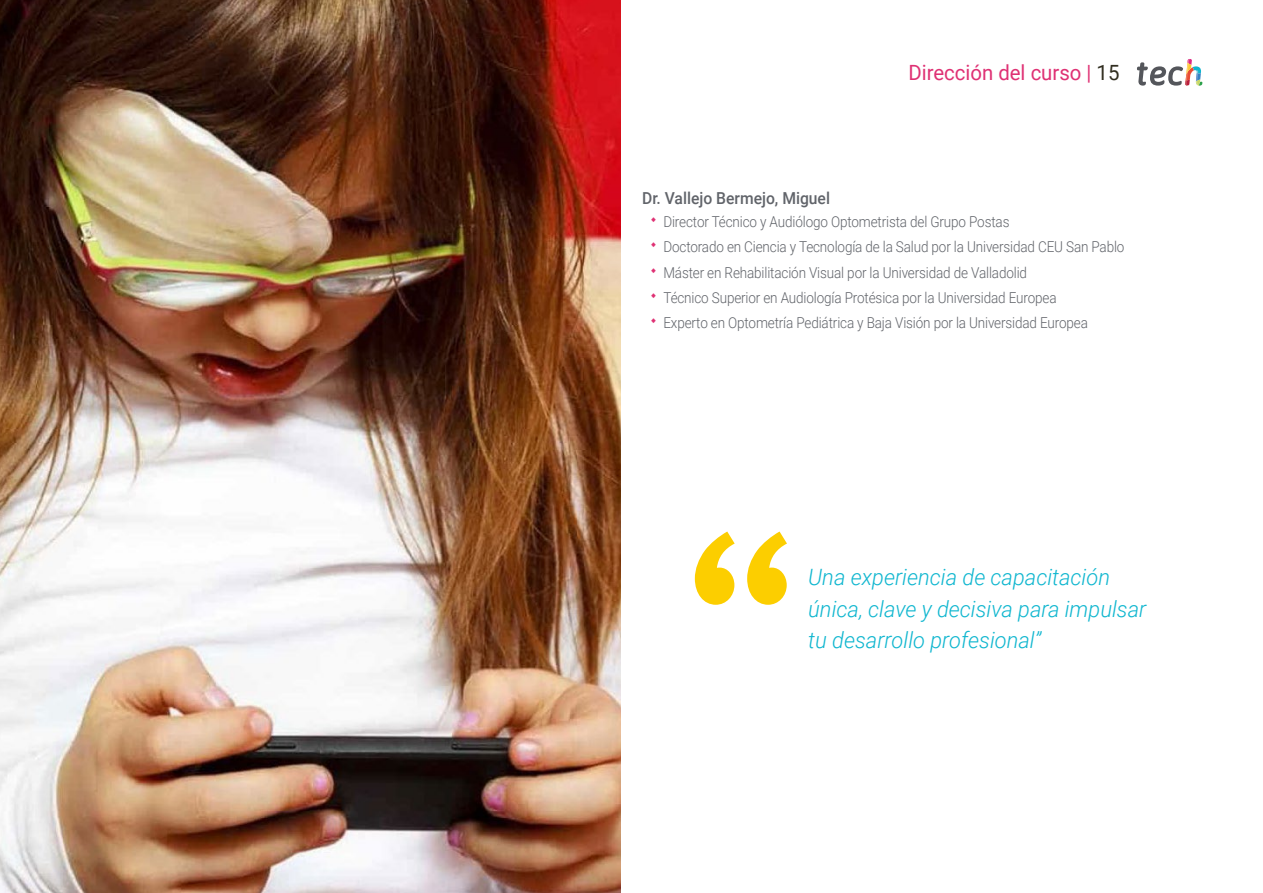
<style>
.page{position:relative;width:1263px;height:893px;background:#fff}
.page>*{position:absolute;margin:0;border:0;box-sizing:border-box;transform-origin:0 0}
.t1{font:italic 300 22.5px/31.5px "Roboto";color:#0fb6cf}
.t2{font:21px "Roboto";color:#df3174}
.t3{font:500 16.5px "Roboto";color:#61646a;scale:.95 1}
.t4{font:300 15px/25.2px "Roboto";letter-spacing:-.01em;color:#61646a;scale:.9 1}
.s1{color:#312e20}
</style>
<div class="page">
<svg style="left:1137px;top:59px;width:65px;height:27px"></svg>
<img style="left:0;top:0;width:621px;height:893px">
<svg style="left:695px;top:531px;width:92px;height:74px"></svg>
<h2 class="t2" style="left:908px;top:57px;width:213px">Dirección del curso | <span class="s1">15</span></h2>
<p class="t3" style="left:642px;top:186px;width:199px">Dr. Vallejo Bermejo, Miguel</p>
<p class="t4" style="left:663px;top:209px;width:514px">Director Técnico y Audiólogo Optometrista del Grupo Postas<br>Doctorado en Ciencia y Tecnología de la Salud por la Universidad CEU San Pablo Máster en Rehabilitación Visual por la Universidad de Valladolid<br>Técnico Superior en Audiología Protésica por la Universidad Europea<br>Experto en Optometría Pediátrica y Baja Visión por la Universidad Europea</p>
<h1 class="t1" style="left:808px;top:560px;width:340px">Una experiencia de capacitación única, clave y decisiva para impulsar tu desarrollo profesional”</h1>
</div>
